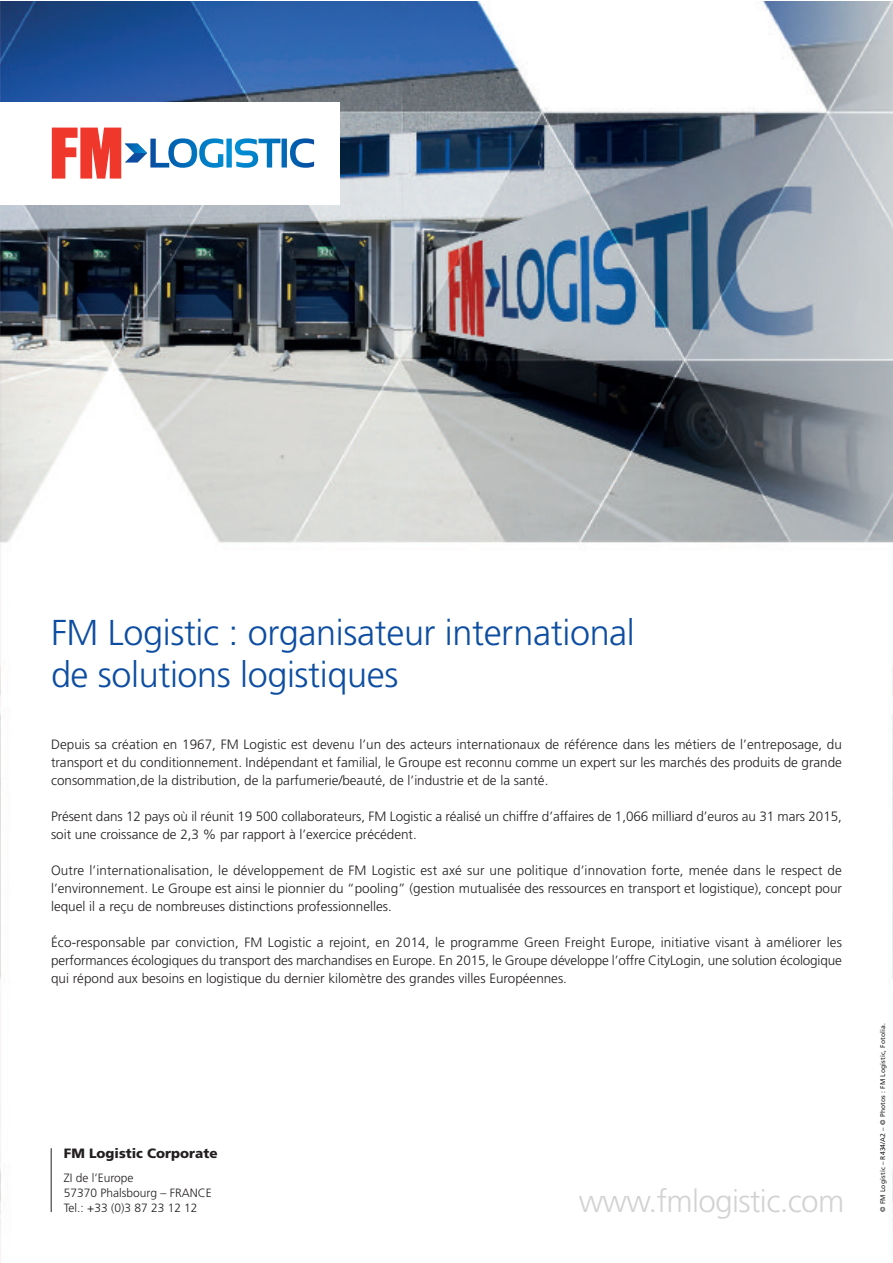
<style>
.page{position:relative;width:893px;height:1263px;background:#fff}
.page>*{position:absolute;margin:0;border:0;box-sizing:border-box;transform-origin:0 0}
.t1{font:300 36px/42px "Frutiger";letter-spacing:-.01em;color:#0d4da1}
.t2{font:300 31.5px "Frutiger";letter-spacing:-.02em;color:rgb(35 31 32/.2)}
.t3{font:300 13.5px/18px "Frutiger";color:#231f20;text-align:justify}
.t4{font:900 13.5px "Frutiger";color:#231f20}
.t5{font:300 12px/15px "Frutiger";color:#231f20}
.t6{font:6.75px "Frutiger";letter-spacing:.025em;color:#231f20}
</style>
<div class="page">
<img style="left:0;top:1px;width:892px;height:1262px">
<div style="left:0;top:102px;width:339px;height:103px;background:#fff"></div>
<svg style="left:52px;top:128px;width:262px;height:51px"></svg>
<hr style="left:51px;top:1148px;width:1px;height:64px;background:#231f20">
<h1 class="t1" style="left:51px;top:611px;width:585px">FM Logistic : organisateur international de solutions logistiques</h1>
<p class="t3" style="left:51px;top:735px;width:792px">Depuis sa création en 1967, FM Logistic est devenu l’un des acteurs internationaux de référence dans les métiers de l’entreposage, du transport et du conditionnement. Indépendant et familial, le Groupe est reconnu comme un expert sur les marchés des produits de grande consommation,de la distribution, de la parfumerie/beauté, de l’industrie et de la santé.</p>
<p class="t3" style="left:51px;top:807px;width:792px">Présent dans 12 pays où il réunit 19 500 collaborateurs, FM Logistic a réalisé un chiffre d’affaires de 1,066 milliard d’euros au 31 mars 2015, soit une croissance de 2,3 % par rapport à l’exercice précédent.</p>
<p class="t3" style="left:51px;top:861px;width:792px">Outre l’internationalisation, le développement de FM Logistic est axé sur une politique d’innovation forte, menée dans le respect de l’environnement. Le Groupe est ainsi le pionnier du “pooling” (gestion mutualisée des ressources en transport et logistique), concept pour lequel il a reçu de nombreuses distinctions professionnelles.</p>
<p class="t3" style="left:51px;top:933px;width:792px">Éco-responsable par conviction, FM Logistic a rejoint, en 2014, le programme Green Freight Europe, initiative visant à améliorer les performances écologiques du transport des marchandises en Europe. En 2015, le Groupe développe l’offre CityLogin, une solution écologique qui répond aux besoins en logistique du dernier kilomètre des grandes villes Européennes.</p>
<p class="t4" style="left:64px;top:1145px;width:155px">FM Logistic Corporate</p>
<p class="t5" style="left:64px;top:1170px;width:149px">ZI de l’Europe<br>57370 Phalsbourg – FRANCE<br>Tel.: +33 (0)3 87 23 12 12</p>
<h2 class="t2" style="left:579px;top:1183px;width:267px">www.fmlogistic.com</h2>
<p class="t6" style="left:879px;top:1212px;width:190px;rotate:-90deg">© FM Logistic – R434/A2 – © Photos : FM Logistic, Fotolia.</p>
</div>
